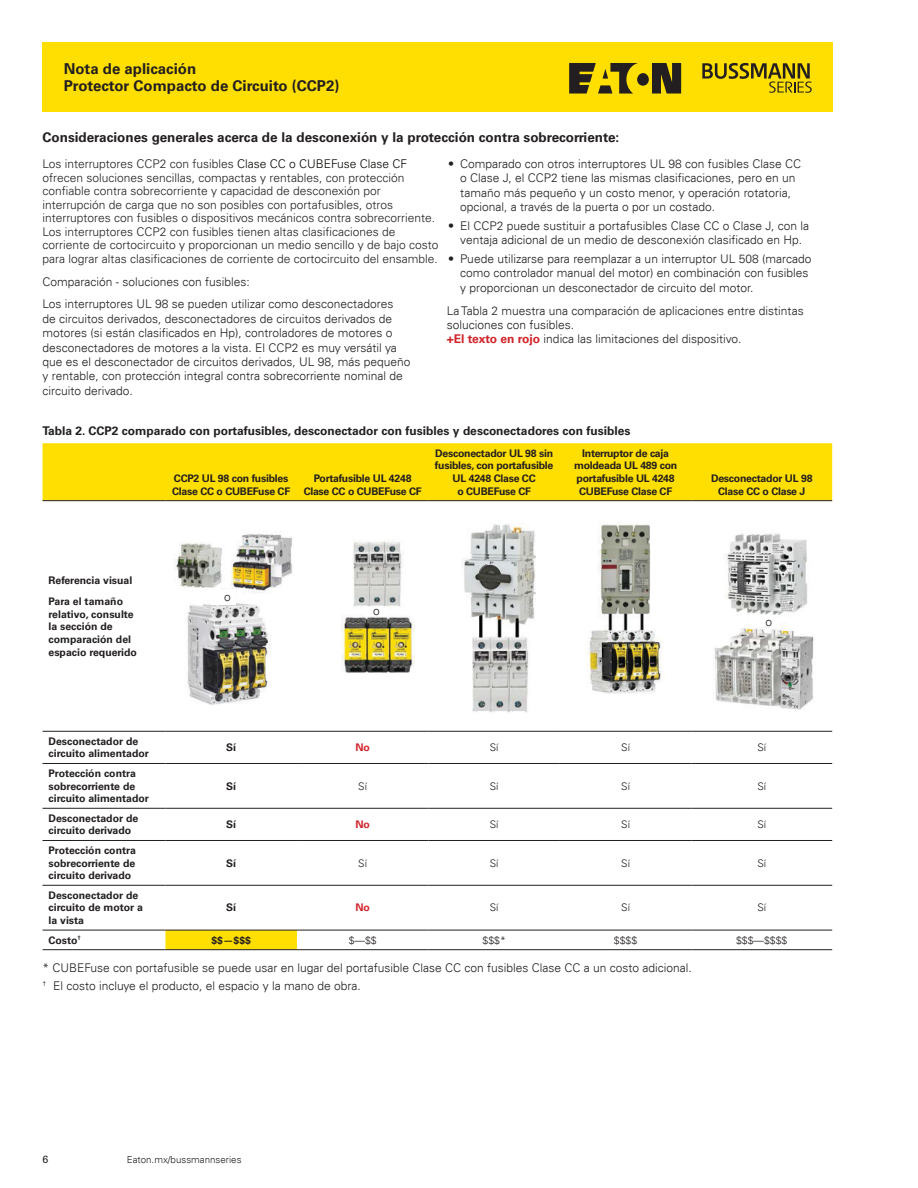
<style>
.page{position:relative;width:918px;height:1188px;background:#fff}
.page>*{position:absolute;margin:0;border:0;box-sizing:border-box;transform-origin:0 0}
.t1{font:700 15px/16.5px "Univers LT Std";color:#231f20}
.t2{font:700 13.5px "Univers LT Std";color:#231f20}
.t3{font:300 12px/14.4px "Univers LT";color:#231f20}
.t4{font:300 12px/13.5px "Univers LT Std";color:#231f20}
.t5{font:700 12px "Univers LT Std";color:#231f20}
.t6{font:700 10.5px/12.6px "Univers LT Std";letter-spacing:-.02em;color:#231f20;text-align:center}
.t7{font:700 10.5px/12.6px "Univers LT Std";color:#231f20}
.t8{font:300 10.5px "Univers LT";color:#231f20}
.t9{font:700 10.5px "Univers LT Std";color:#d1232a}
.t10{font:10.5px "Univers LT Std";color:#231f20}
.t11{font:300 9.75px "Univers LT";color:#231f20}
.s1{font-family:"Univers LT Std";font-weight:700;color:#d1232a}
.s2{color:#080704}
</style>
<div class="page">
<div style="left:43px;top:43px;width:790px;height:69px;background:#ffdf01"></div>
<svg style="left:569px;top:63px;width:112px;height:31px"></svg>
<svg style="left:702px;top:63px;width:110px;height:30px"></svg>
<svg style="left:43px;top:443px;width:789px;height:506px"></svg>
<hr style="left:43px;top:500px;width:122px;height:1px;background:#231f20">
<hr style="left:165px;top:500px;width:132px;height:1px;background:#231f20">
<hr style="left:297px;top:500px;width:131px;height:1px;background:#231f20">
<hr style="left:428px;top:500px;width:132px;height:1px;background:#231f20">
<hr style="left:560px;top:500px;width:131px;height:1px;background:#231f20">
<hr style="left:691px;top:500px;width:141px;height:1px;background:#231f20">
<hr style="left:43px;top:731px;width:122px;height:1px;background:#231f20">
<hr style="left:165px;top:731px;width:132px;height:1px;background:#231f20">
<hr style="left:297px;top:731px;width:131px;height:1px;background:#231f20">
<hr style="left:428px;top:731px;width:132px;height:1px;background:#231f20">
<hr style="left:560px;top:731px;width:131px;height:1px;background:#231f20">
<hr style="left:691px;top:731px;width:141px;height:1px;background:#231f20">
<hr style="left:43px;top:763px;width:122px;height:1px;background:#231f20">
<hr style="left:165px;top:763px;width:132px;height:1px;background:#231f20">
<hr style="left:297px;top:763px;width:131px;height:1px;background:#231f20">
<hr style="left:428px;top:763px;width:132px;height:1px;background:#231f20">
<hr style="left:560px;top:763px;width:131px;height:1px;background:#231f20">
<hr style="left:691px;top:763px;width:141px;height:1px;background:#231f20">
<hr style="left:43px;top:808px;width:122px;height:1px;background:#231f20">
<hr style="left:165px;top:808px;width:132px;height:1px;background:#231f20">
<hr style="left:297px;top:808px;width:131px;height:1px;background:#231f20">
<hr style="left:428px;top:808px;width:132px;height:1px;background:#231f20">
<hr style="left:560px;top:808px;width:131px;height:1px;background:#231f20">
<hr style="left:691px;top:808px;width:141px;height:1px;background:#231f20">
<hr style="left:43px;top:840px;width:122px;height:1px;background:#231f20">
<hr style="left:165px;top:840px;width:132px;height:1px;background:#231f20">
<hr style="left:297px;top:840px;width:131px;height:1px;background:#231f20">
<hr style="left:428px;top:840px;width:132px;height:1px;background:#231f20">
<hr style="left:560px;top:840px;width:131px;height:1px;background:#231f20">
<hr style="left:691px;top:840px;width:141px;height:1px;background:#231f20">
<hr style="left:43px;top:885px;width:122px;height:1px;background:#231f20">
<hr style="left:165px;top:885px;width:132px;height:1px;background:#231f20">
<hr style="left:297px;top:885px;width:131px;height:1px;background:#231f20">
<hr style="left:428px;top:885px;width:132px;height:1px;background:#231f20">
<hr style="left:560px;top:885px;width:131px;height:1px;background:#231f20">
<hr style="left:691px;top:885px;width:141px;height:1px;background:#231f20">
<hr style="left:43px;top:930px;width:122px;height:1px;background:#231f20">
<hr style="left:165px;top:930px;width:132px;height:1px;background:#231f20">
<hr style="left:297px;top:930px;width:131px;height:1px;background:#231f20">
<hr style="left:428px;top:930px;width:132px;height:1px;background:#231f20">
<hr style="left:560px;top:930px;width:131px;height:1px;background:#231f20">
<hr style="left:691px;top:930px;width:141px;height:1px;background:#231f20">
<hr style="left:43px;top:949px;width:122px;height:1px;background:#231f20">
<hr style="left:165px;top:949px;width:132px;height:1px;background:#231f20">
<hr style="left:297px;top:949px;width:131px;height:1px;background:#231f20">
<hr style="left:428px;top:949px;width:132px;height:1px;background:#231f20">
<hr style="left:560px;top:949px;width:131px;height:1px;background:#231f20">
<hr style="left:691px;top:949px;width:141px;height:1px;background:#231f20">
<img style="left:461px;top:523px;width:75px;height:192px">
<img style="left:713px;top:530px;width:103px;height:181px">
<img style="left:587px;top:522px;width:79px;height:177px">
<img style="left:173px;top:531px;width:121px;height:175px">
<img style="left:341px;top:540px;width:74px;height:133px">
<div style="left:211px;top:589px;width:25px;height:15px;background:#fff"></div>
<div style="left:364px;top:607px;width:25px;height:9px;background:#fff"></div>
<div style="left:750px;top:615px;width:27px;height:12px;background:#fff"></div>
<p class="t1" style="left:64px;top:63px;width:277px">Nota de aplicación<br>Protector Compacto de Circuito (CCP2)</p>
<p class="t2" style="left:43px;top:132px;width:578px">Consideraciones generales acerca de la desconexión y la protección contra sobrecorriente:</p>
<p class="t3" style="left:460px;top:158px;width:342px;text-indent:-12px">• Comparado con otros interruptores UL 98 con fusibles Clase CC o Clase J, el CCP2 tiene las mismas clasificaciones, pero en un tamaño más pequeño y un costo menor, y operación rotatoria, opcional, a través de la puerta o por un costado.</p>
<p class="t3" style="left:448px;top:220px;width:363px;text-align:center">• El CCP2 puede sustituir a portafusibles Clase CC o Clase J, con la ventaja adicional de un medio de desconexión clasificado en Hp.</p>
<p class="t3" style="left:460px;top:253px;width:353px;text-indent:-12px">• Puede utilizarse para reemplazar a un interruptor UL 508 (marcado como controlador manual del motor) en combinación con fusibles y proporcionan un desconectador de circuito del motor.</p>
<p class="t3" style="left:447px;top:304px;width:359px">La Tabla 2 muestra una comparación de aplicaciones entre distintas soluciones con fusibles.<br><span class="s1">+El texto en rojo</span> indica las limitaciones del dispositivo.</p>
<p class="t4" style="left:43px;top:159px;width:398px">Los interruptores CCP2 con fusibles <span class="s2">Clase CC o CUBEFuse Clase CF </span>ofrecen soluciones sencillas, compactas y rentables, con protección confiable contra sobrecorriente y capacidad de desconexión por interrupción de carga que no son posibles con portafusibles, otros interruptores con fusibles o dispositivos mecánicos contra sobrecorriente.<br>Los interruptores CCP2 con fusibles tienen altas clasificaciones de corriente de cortocircuito y proporcionan un medio sencillo y de bajo costo para lograr altas clasificaciones de corriente de cortocircuito del ensamble.</p>
<p class="t3" style="left:43px;top:271px;width:352px;line-height:23px">Comparación - soluciones con fusibles:<br>Los interruptores UL 98 se pueden utilizar como desconectadores</p>
<p class="t3" style="left:43px;top:312px;width:370px">de circuitos derivados, desconectadores de circuitos derivados de motores (si están clasificados en Hp), controladores de motores o desconectadores de motores a la vista. El CCP2 es muy versátil ya que es el desconectador de circuitos derivados, UL 98, más pequeño y rentable, con protección integral contra sobrecorriente nominal de circuito derivado.</p>
<p class="t5" style="left:43px;top:426px;width:590px">Tabla 2. CCP2 comparado con portafusibles, desconectador con fusibles y desconectadores con fusibles</p>
<p class="t7" style="left:49px;top:571px;width:85px;line-height:21.1px">Referencia visual<br>Para el tamaño</p>
<p class="t7" style="left:49px;top:609px;width:90px">relativo, consulte la sección de comparación del espacio requerido</p>
<p class="t6" style="left:172px;top:473px;width:119px;text-align:left">CCP2 UL 98 con fusibles<br>Clase CC o CUBEFuse CF</p>
<p class="t6" style="left:304px;top:473px;width:119px">Portafusible UL 4248<br>Clase CC o CUBEFuse CF</p>
<p class="t6" style="left:435px;top:448px;width:120px">Desconectador UL 98 sin fusibles, con portafusible<br>UL 4248 Clase CC<br>o CUBEFuse CF</p>
<p class="t6" style="left:574px;top:448px;width:105px">Interruptor de caja moldeada UL 489 con portafusible UL 4248<br>CUBEFuse Clase CF</p>
<p class="t6" style="left:711px;top:473px;width:103px">Desconectador UL 98<br>Clase CC o Clase J</p>
<p class="t3" style="left:224px;top:590px;width:8px">o</p>
<p class="t3" style="left:373px;top:605px;width:8px">o</p>
<p class="t3" style="left:765px;top:616px;width:8px">o</p>
<p class="t7" style="left:49px;top:736px;width:102px">Desconectador de circuito alimentador</p>
<p class="t6" style="left:226px;top:743px;width:11px">Sí</p>
<p class="t9" style="left:355px;top:744px;width:16px">No</p>
<p class="t8" style="left:490px;top:744px;width:10px">Sí</p>
<p class="t8" style="left:621px;top:744px;width:10px">Sí</p>
<p class="t8" style="left:757px;top:744px;width:10px">Sí</p>
<p class="t7" style="left:49px;top:768px;width:102px">Protección contra sobrecorriente de circuito alimentador</p>
<p class="t6" style="left:226px;top:781px;width:11px">Sí</p>
<p class="t8" style="left:358px;top:782px;width:10px">Sí</p>
<p class="t8" style="left:490px;top:782px;width:10px">Sí</p>
<p class="t8" style="left:621px;top:782px;width:10px">Sí</p>
<p class="t8" style="left:757px;top:782px;width:10px">Sí</p>
<p class="t7" style="left:49px;top:813px;width:91px">Desconectador de circuito derivado</p>
<p class="t6" style="left:226px;top:820px;width:11px">Sí</p>
<p class="t9" style="left:355px;top:821px;width:16px">No</p>
<p class="t8" style="left:490px;top:821px;width:10px">Sí</p>
<p class="t8" style="left:621px;top:821px;width:10px">Sí</p>
<p class="t8" style="left:757px;top:821px;width:10px">Sí</p>
<p class="t6" style="left:49px;top:845px;width:89px;text-align:justify">Protección contra sobrecorriente de circuito derivado</p>
<p class="t6" style="left:226px;top:858px;width:11px">Sí</p>
<p class="t8" style="left:358px;top:859px;width:10px">Sí</p>
<p class="t8" style="left:490px;top:859px;width:10px">Sí</p>
<p class="t8" style="left:621px;top:859px;width:10px">Sí</p>
<p class="t8" style="left:757px;top:859px;width:10px">Sí</p>
<p class="t7" style="left:49px;top:890px;width:96px">Desconectador de circuito de motor a la vista</p>
<p class="t6" style="left:226px;top:903px;width:11px">Sí</p>
<p class="t9" style="left:355px;top:904px;width:16px">No</p>
<p class="t8" style="left:490px;top:904px;width:10px">Sí</p>
<p class="t8" style="left:621px;top:904px;width:10px">Sí</p>
<p class="t8" style="left:757px;top:904px;width:10px">Sí</p>
<p class="t6" style="left:49px;top:935px;width:34px">Costo<sup>†</sup></p>
<p class="t6" style="left:211px;top:935px;width:41px">$$—$$$</p>
<p class="t8" style="left:349px;top:936px;width:30px">$—$$</p>
<p class="t8" style="left:483px;top:936px;width:25px">$$$*</p>
<p class="t8" style="left:614px;top:936px;width:25px">$$$$</p>
<p class="t8" style="left:736px;top:936px;width:53px">$$$—$$$$</p>
<p class="t3" style="left:43px;top:959px;width:651px;line-height:18.6px">* CUBEFuse con portafusible se puede usar en lugar del portafusible Clase CC con fusibles Clase CC a un costo adicional. <sup>†</sup> El costo incluye el producto, el espacio y la mano de obra.</p>
<p class="t10" style="left:43px;top:1155px;width:7px">6</p>
<p class="t11" style="left:127px;top:1156px;width:116px">Eaton.mx/bussmannseries</p>
</div>
